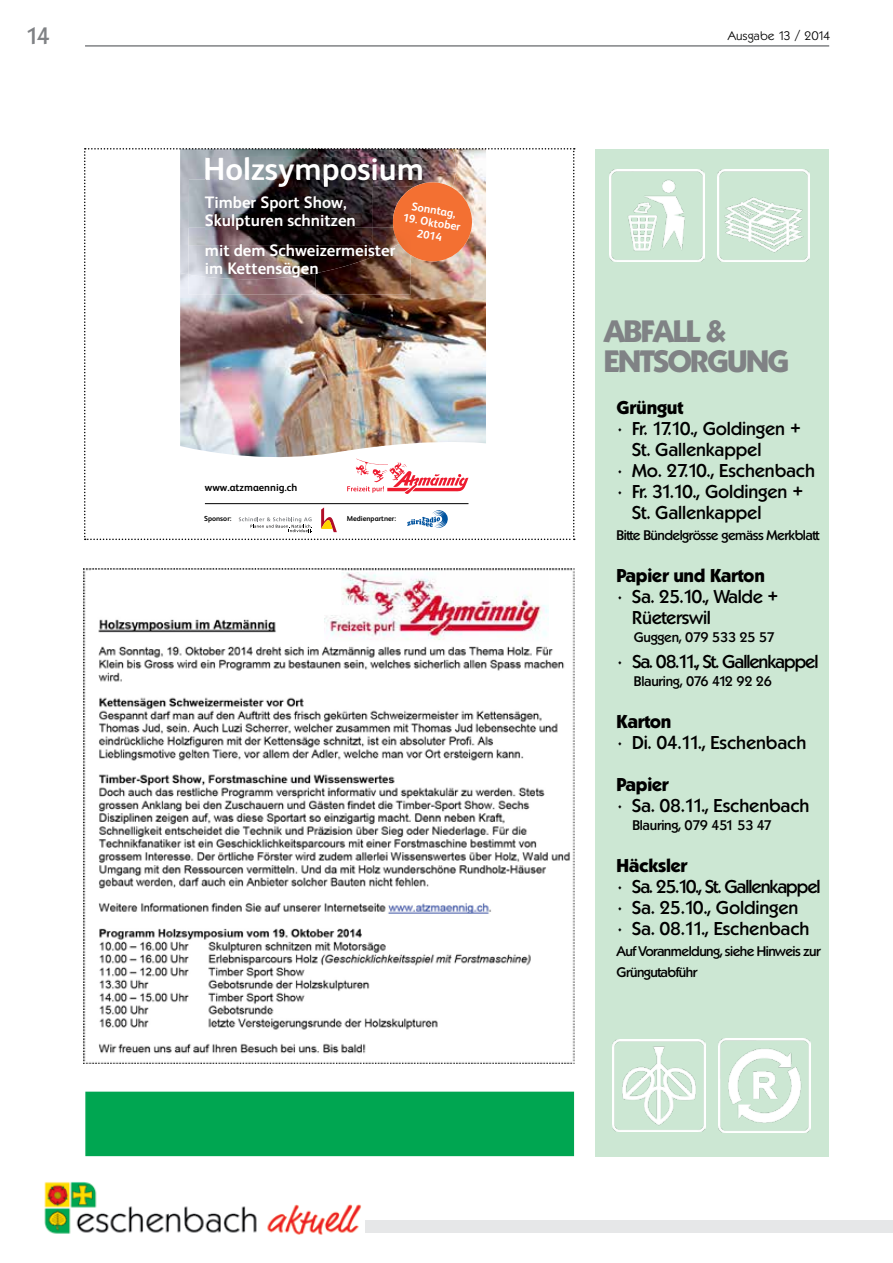
<style>
.page{position:relative;width:893px;height:1263px;background:#fff}
.page>*{position:absolute;margin:0;border:0;box-sizing:border-box;transform-origin:0 0}
.t1{font:700 32.1px "FS Albert";color:#fff}
.t2{font:700 30px/30px "Koblenz TS";letter-spacing:-.06em;color:#808285}
.t3{font:500 22.5px "Koblenz TS";color:#808285}
.t4{font:500 18px/21px "Koblenz TS";letter-spacing:-.01em;color:#000}
.t5{font:500 18px "Koblenz TS";letter-spacing:-.06em;color:#000}
.t6{font:700 18px "Koblenz TS";letter-spacing:-.02em;color:#000}
.t7{font:700 16.65px/18.1px "FS Albert";color:#fff}
.t8{font:500 13.5px/21px "Koblenz TS";letter-spacing:-.04em;color:#000}
.t9{font:500 13.5px "Koblenz TS";letter-spacing:-.02em;color:#000}
.t10{font:300 12px "Koblenz TS";color:#000}
.t11{font:700 11.55px "FS Albert";color:#fff}
.t12{font:700 11.25px "FS Albert";color:#fff}
.t13{font:700 10.5px "FS Albert";color:#000}
.t14{font:700 7.35px "FS Albert";color:#000}
.s1{font-size:11.25px}
</style>
<div class="page">
<div style="left:351px;top:1220px;width:542px;height:13px;background:#e6e7e8"></div>
<img style="left:44px;top:1182px;width:320px;height:53px">
<hr style="left:85px;top:45px;width:744px;height:2px;background:#808285">
<img style="left:83px;top:568px;width:491px;height:495px">
<div style="left:595px;top:149px;width:234px;height:1007px;background:#cce7d3"></div>
<img style="left:610px;top:169px;width:95px;height:92px">
<img style="left:612px;top:1040px;width:93px;height:91px">
<img style="left:717px;top:169px;width:92px;height:92px">
<img style="left:719px;top:1039px;width:91px;height:94px">
<img style="left:325px;top:572px;width:224px;height:70px">
<div style="left:91px;top:570px;width:250px;height:45px;background:#fff"></div>
<img style="left:84px;top:148px;width:491px;height:393px">
<div style="left:85px;top:1092px;width:489px;height:64px;background:#00a651"></div>
<p class="t3" style="left:26px;top:23px;width:26px">14</p>
<p class="t10" style="left:728px;top:29px;width:104px">Ausgabe 13 / 2014</p>
<h1 class="t1" style="left:204px;top:147px;width:222px">Holzsymposium</h1>
<p class="t11" style="left:413px;top:198px;width:46px;rotate:10deg">Sonntag,</p>
<p class="t7" style="left:205px;top:193px;width:152px">Timber Sport Show,<br>Skulpturen schnitzen</p>
<p class="t7" style="left:205px;top:241px;width:192px">mit dem Schweizermeister im Kettensägen</p>
<p class="t11" style="left:404px;top:209px;width:60px;rotate:10deg"><span class="s1">19</span>. Oktober</p>
<p class="t12" style="left:418px;top:225px;width:27px;rotate:10deg">2014</p>
<p class="t13" style="left:205px;top:480px;width:94px">www.atzmaennig.ch</p>
<p class="t14" style="left:204px;top:514px;width:29px">Sponsor:</p>
<p class="t14" style="left:347px;top:514px;width:51px">Medienpartner:</p>
<h2 class="t2" style="left:604px;top:316px;width:187px">ABFALL &amp;<br>ENTSORGUNG</h2>
<p class="t6" style="left:617px;top:396px;width:68px">Grüngut</p>
<p class="t4" style="left:632px;top:418px;width:170px;text-indent:-14px">• Fr. 17.10., Goldingen +<br>St. Gallenkappel</p>
<p class="t4" style="left:618px;top:460px;width:198px">• Mo. 27.10., Eschenbach</p>
<p class="t4" style="left:632px;top:481px;width:172px;text-indent:-14px">• Fr. 31.10., Goldingen +<br>St. Gallenkappel</p>
<p class="t8" style="left:617px;top:525px;width:204px">Bitte Bündelgrösse gemäss Merkblatt</p>
<p class="t6" style="left:617px;top:564px;width:150px">Papier und Karton</p>
<p class="t4" style="left:632px;top:586px;width:148px;text-indent:-14px">• Sa. 25.10., Walde +<br>Rüeterswil</p>
<p class="t9" style="left:634px;top:629px;width:143px">Guggen, 079 533 25 57</p>
<p class="t5" style="left:618px;top:650px;width:202px">• Sa. 08.11., St. Gallenkappel</p>
<p class="t9" style="left:634px;top:673px;width:140px">Blauring, 076 412 92 26</p>
<p class="t6" style="left:617px;top:710px;width:56px">Karton</p>
<p class="t4" style="left:618px;top:732px;width:190px">• Di. 04.11., Eschenbach</p>
<p class="t6" style="left:617px;top:773px;width:54px">Papier</p>
<p class="t4" style="left:618px;top:795px;width:193px">• Sa. 08.11., Eschenbach</p>
<p class="t9" style="left:632px;top:817px;width:141px">Blauring, 079 451 53 47</p>
<p class="t6" style="left:617px;top:854px;width:72px">Häcksler</p>
<p class="t5" style="left:618px;top:875px;width:204px">• Sa. 25.10., St. Gallenkappel</p>
<p class="t4" style="left:618px;top:897px;width:182px">• Sa. 25.10., Goldingen</p>
<p class="t4" style="left:618px;top:918px;width:193px">• Sa. 08.11., Eschenbach</p>
<p class="t8" style="left:617px;top:940px;width:206px">Auf Voranmeldung, siehe Hinweis zur<br>Grüngutabführ</p>
</div>
